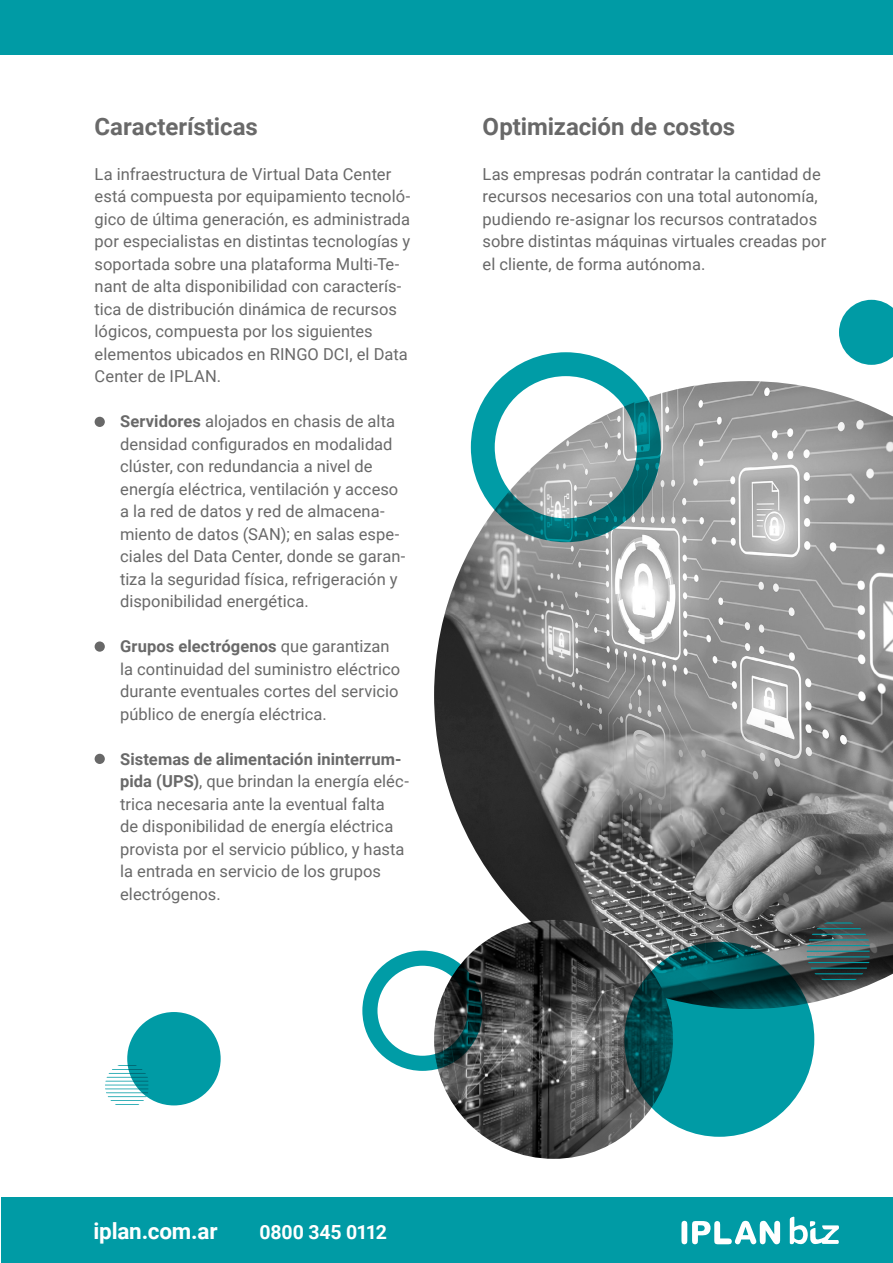
<style>
.page{position:relative;width:893px;height:1263px;background:#fff}
.page>*{position:absolute;margin:0;border:0;box-sizing:border-box;transform-origin:0 0}
.t1{font:700 24px "Roboto";color:#686868}
.t2{font:700 24px "Roboto";color:#696969}
.t3{font:700 22.5px "Roboto";letter-spacing:-.01em;color:#fff}
.t4{font:700 19.5px "Roboto";letter-spacing:-.01em;color:#fff}
.t5{font:16.5px/22.5px "Roboto";color:#696969}
.t6{font:16.5px/22.5px "Roboto";color:#686868}
.s1{font-weight:700}
</style>
<div class="page">
<div style="left:1px;top:1198px;width:892px;height:65px;background:#009ba5"></div>
<svg style="left:790px;top:1216px;width:49px;height:29px"></svg>
<svg style="left:681px;top:1221px;width:99px;height:23px"></svg>
<div style="left:0;top:0;width:893px;height:54px;background:#009ba5"></div>
<div style="left:95px;top:417px;width:10px;height:10px;background:#686868;border-radius:50%"></div>
<div style="left:95px;top:641px;width:10px;height:11px;background:#686868;border-radius:50%"></div>
<div style="left:95px;top:754px;width:10px;height:10px;background:#686868;border-radius:50%"></div>
<img style="left:434px;top:381px;width:459px;height:628px">
<img style="left:434px;top:920px;width:239px;height:239px;border-radius:119px">
<svg style="left:471px;top:352px;width:190px;height:190px"></svg>
<svg style="left:624px;top:942px;width:190px;height:195px;background:#00787f"></svg>
<svg style="left:105px;top:1065px;width:43px;height:40px"></svg>
<svg style="left:362px;top:950px;width:121px;height:121px"></svg>
<div style="left:127px;top:1012px;width:94px;height:93px;background:#009ba5;border-radius:50%"></div>
<svg style="left:806px;top:922px;width:64px;height:58px;background:#3c5759"></svg>
<svg style="left:839px;top:300px;width:54px;height:65px;background:#29abb3"></svg>
<h1 class="t2" style="left:95px;top:109px;width:165px">Características</h1>
<p class="t5" style="left:95px;top:162px;width:317px">La infraestructura de Virtual Data Center está compuesta por equipamiento tecnoló&shy;gico de última generación, es administrada por especialistas en distintas tecnologías y soportada sobre una plataforma Multi-Te&shy;nant de alta disponibilidad con caracterís&shy;tica de distribución dinámica de recursos lógicos, compuesta por los siguientes elementos ubicados en RINGO DCI, el Data Center de IPLAN.</p>
<p class="t5" style="left:120px;top:409px;width:287px"><span class="s1">Servidores</span> alojados en chasis de alta densidad configurados en modalidad clúster, con redundancia a nivel de energía eléctrica, ventilación y acceso a la red de datos y red de almacena&shy;miento de datos (SAN); en salas espe&shy;ciales del Data Center, donde se garan&shy;tiza la seguridad física, refrigeración y disponibilidad energética.</p>
<p class="t5" style="left:120px;top:634px;width:282px"><span class="s1">Grupos electrógenos</span> que garantizan la continuidad del suministro eléctrico durante eventuales cortes del servicio público de energía eléctrica.</p>
<p class="t5" style="left:120px;top:747px;width:290px"><span class="s1">Sistemas de alimentación ininterrum&shy;pida (UPS)</span>, que brindan la energía eléc&shy;trica necesaria ante la eventual falta<br>de disponibilidad de energía eléctrica provista por el servicio público, y hasta la entrada en servicio de los grupos electrógenos.</p>
<h1 class="t1" style="left:483px;top:109px;width:254px">Optimización de costos</h1>
<p class="t6" style="left:483px;top:162px;width:345px">Las empresas podrán contratar la cantidad de recursos necesarios con una total autonomía, pudiendo re-asignar los recursos contratados sobre distintas máquinas virtuales creadas por el cliente, de forma autónoma.</p>
<h2 class="t3" style="left:94px;top:1215px;width:126px">iplan.com.ar</h2>
<p class="t4" style="left:259px;top:1218px;width:129px">0800 345 0112</p>
</div>
